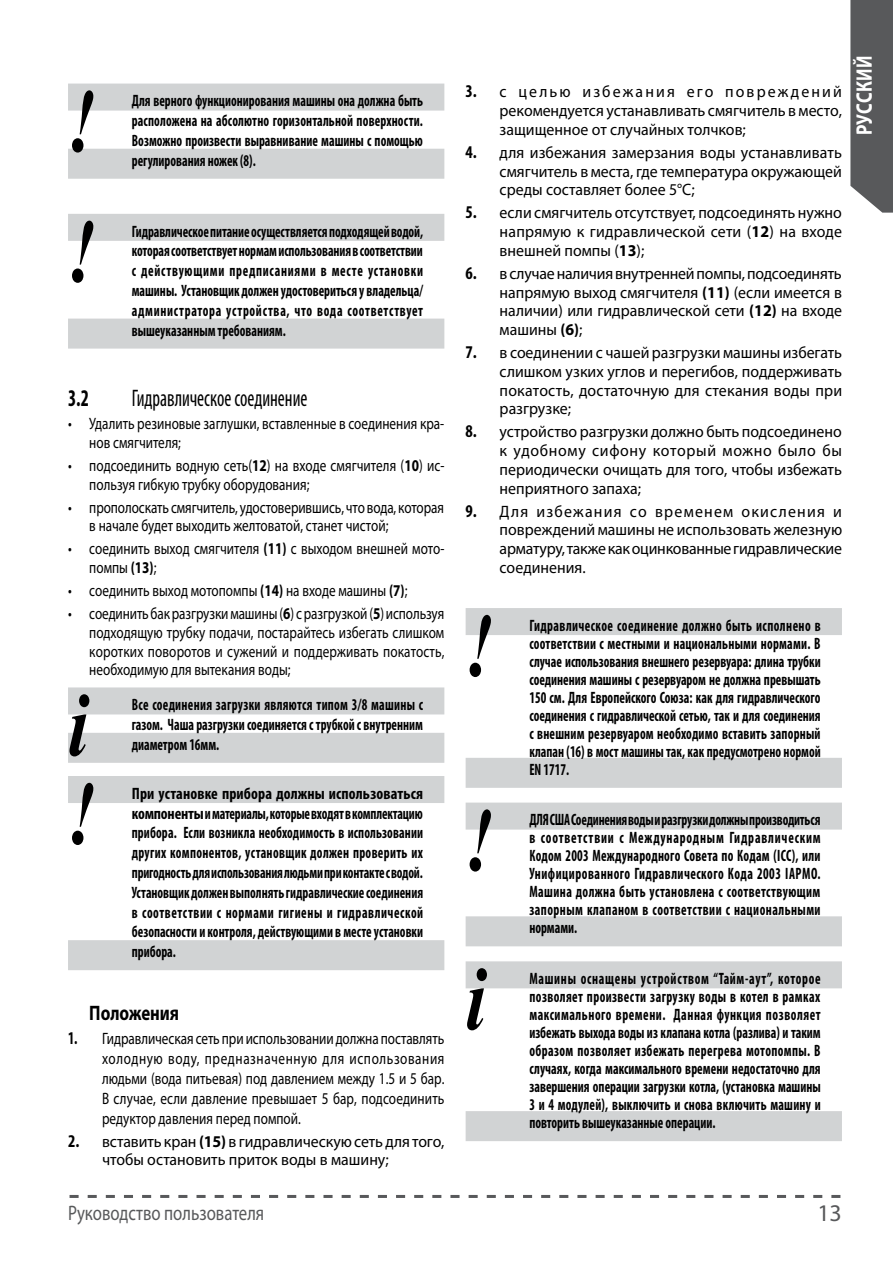
<style>
.page{position:relative;width:893px;height:1263px;background:#fff}
.page>*{position:absolute;margin:0;border:0;box-sizing:border-box;transform-origin:0 0}
.t1{font:italic 700 90px "Times New Roman";color:#000;scale:.8 1}
.t2{font:condensed 24px "Myriad Pro";color:#000;scale:.8 1}
.t3{font:700 condensed 24px "Myriad Pro";color:#000;scale:.8 1}
.t4{font:24px "Myriad Pro";color:#58595b}
.t5{font:700 22.5px "Myriad Pro";letter-spacing:.015em;color:#fff;scale:.8 1}
.t6{font:21px "Myriad Pro";color:#58595b;scale:.8 1}
.t7{font:700 21px "Myriad Pro";color:#000;scale:.8 1}
.t8{font:700 condensed 16.5px/18px "Myriad Pro";color:#000;text-align:justify;scale:.8 1}
.t9{font:16.5px/18.8px "Myriad Pro";color:#000;text-align:justify;scale:.96 1}
.t10{font:16.5px/18.8px "Myriad Pro";color:#000;scale:.8 1}
.t11{font:700 condensed 16.5px/19.8px "Myriad Pro";color:#000;text-align:justify;scale:.96 1}
.s1{font-weight:700}
.s2{font-weight:700;font-stretch:condensed;font-size:18px}
</style>
<div class="page">
<svg style="left:70px;top:1195px;width:770px;height:3px"></svg>
<svg style="left:850px;top:0;width:43px;height:213px;background:#616264"></svg>
<div style="left:68px;top:84px;width:376px;height:27px;background:#d1d3d4"></div>
<div style="left:68px;top:149px;width:376px;height:30px;background:#d1d3d4"></div>
<div style="left:68px;top:214px;width:376px;height:27px;background:#d1d3d4"></div>
<div style="left:68px;top:319px;width:376px;height:30px;background:#d1d3d4"></div>
<div style="left:466px;top:608px;width:376px;height:27px;background:#d1d3d4"></div>
<div style="left:466px;top:758px;width:376px;height:30px;background:#d1d3d4"></div>
<div style="left:466px;top:802px;width:376px;height:27px;background:#d1d3d4"></div>
<div style="left:466px;top:916px;width:376px;height:30px;background:#d1d3d4"></div>
<div style="left:68px;top:776px;width:376px;height:27px;background:#d1d3d4"></div>
<div style="left:68px;top:940px;width:376px;height:30px;background:#d1d3d4"></div>
<div style="left:466px;top:961px;width:376px;height:27px;background:#d1d3d4"></div>
<div style="left:466px;top:1111px;width:376px;height:30px;background:#d1d3d4"></div>
<div style="left:68px;top:687px;width:376px;height:27px;background:#d1d3d4"></div>
<div style="left:68px;top:733px;width:376px;height:30px;background:#d1d3d4"></div>
<h1 class="t1" style="left:68px;top:58px;width:37px">!</h1>
<p class="t8" style="left:132px;top:91px;width:366px;line-height:19.8px">Для верного функционирования машины она должна быть расположена на абсолютно горизонтальной поверхности.<br>Возможно произвести выравнивание машины с помощью регулирования ножек (8).</p>
<h1 class="t1" style="left:68px;top:189px;width:37px">!</h1>
<p class="t8" style="left:132px;top:221px;width:366px;line-height:19.8px">Гидравлическое питание осуществляется подходящей водой, которая соответствует нормам использования в соответствии с действующими предписаниями в месте установки машины. Установщик должен удостовериться у владельца/ администратора устройства, что вода соответствует вышеуказанным требованиям.</p>
<h2 class="t3" style="left:68px;top:383px;width:28px">3.2</h2>
<h2 class="t2" style="left:132px;top:384px;width:221px">Гидравлическое соединение</h2>
<p class="t10" style="left:89px;top:414px;width:445px;text-indent:-21px">• Удалить резиновые заглушки, вставленные в соединения кра&shy;нов смягчителя;</p>
<p class="t10" style="left:89px;top:456px;width:446px;text-indent:-21px">• подсоединить водную сеть(<span class="s1">12</span>) на входе смягчителя (<span class="s1">10</span>) ис&shy;пользуя гибкую трубку оборудования;</p>
<p class="t10" style="left:89px;top:497px;width:445px;text-indent:-21px">• прополоскать смягчитель, удостоверившись, что вода, которая в начале будет выходить желтоватой, станет чистой;</p>
<p class="t10" style="left:89px;top:539px;width:445px;text-indent:-21px">• соединить выход смягчителя <span class="s1">(11)</span> с выходом внешней мото&shy;помпы <span class="s1">(13)</span>;</p>
<p class="t10" style="left:68px;top:581px;width:426px">• соединить выход мотопомпы <span class="s1">(14)</span> на входе машины <span class="s1">(7)</span>;</p>
<p class="t10" style="left:89px;top:604px;width:446px;text-align:justify;text-indent:-21px">• соединить бак разгрузки машины (<span class="s1">6</span>) с разгрузкой (<span class="s1">5</span>) используя подходящую трубку подачи, постарайтесь избегать слишком коротких поворотов и сужений и поддерживать покатость, необходимую для вытекания воды;</p>
<h1 class="t1" style="left:68px;top:662px;width:27px">i</h1>
<p class="t8" style="left:132px;top:694px;width:366px;line-height:19.8px">Все соединения загрузки являются типом 3/8 машины с газом. Чаша разгрузки соединяется с трубкой с внутренним диаметром 16мм.</p>
<h1 class="t1" style="left:68px;top:751px;width:37px">!</h1>
<p class="t11" style="left:132px;top:783px;width:305px">При установке прибора должны использоваться компоненты и материалы, которые входят в комплектацию прибора. Если возникла необходимость в использовании других компонентов, установщик должен проверить их пригодность для использования людьми при контакте с водой.<br>Установщик должен выполнять гидравлические соединения в соответствии с нормами гигиены и гидравлической безопасности и контроля, действующими в месте установки прибора.</p>
<p class="t7" style="left:89px;top:1000px;width:114px">Положения</p>
<p class="t10" style="left:102px;top:1029px;width:430px;line-height:19.8px;text-align:justify;text-indent:-34px"><span class="s2">1.</span> Гидравлическая сеть при использовании должна поставлять холодную воду, предназначенную для использования людьми (вода питьевая) под давлением между 1.5 и 5 бар.<br>В случае, если давление превышает 5 бар, подсоединить редуктор давления перед помпой.</p>
<p class="t9" style="left:102px;top:1131px;width:358px;text-indent:-34px"><span class="s2">2.</span> вставить кран <span class="s1">(15)</span> в гидравлическую сеть для того, чтобы остановить приток воды в машину;</p>
<p class="t9" style="left:500px;top:82px;width:358px;text-indent:-34px"><span class="s2">3.</span> с целью избежания его повреждений рекомендуется устанавливать смягчитель в место, защищенное от случайных толчков;</p>
<p class="t9" style="left:500px;top:143px;width:358px;text-indent:-34px"><span class="s2">4.</span> для избежания замерзания воды устанавливать смягчитель в места, где температура окружающей среды составляет более 5°C;</p>
<p class="t9" style="left:500px;top:203px;width:358px;text-indent:-34px"><span class="s2">5.</span> если смягчитель отсутствует, подсоединять нужно напрямую к гидравлической сети (<span class="s1">12</span>) на входе внешней помпы (<span class="s1">13</span>);</p>
<p class="t9" style="left:500px;top:264px;width:358px;text-indent:-34px"><span class="s2">6.</span> в случае наличия внутренней помпы, подсоединять напрямую выход смягчителя <span class="s1">(11)</span> (если имеется в наличии) или гидравлической сети <span class="s1">(12)</span> на входе машины <span class="s1">(6)</span>;</p>
<p class="t9" style="left:500px;top:343px;width:358px;text-indent:-34px"><span class="s2">7.</span> в соединении с чашей разгрузки машины избегать слишком узких углов и перегибов, поддерживать покатость, достаточную для стекания воды при разгрузке;</p>
<p class="t9" style="left:500px;top:422px;width:358px;text-indent:-34px"><span class="s2">8.</span> устройство разгрузки должно быть подсоединено к удобному сифону который можно было бы периодически очищать для того, чтобы избежать неприятного запаха;</p>
<p class="t9" style="left:500px;top:502px;width:358px;text-indent:-34px"><span class="s2">9.</span> Для избежания со временем окисления и повреждений машины не использовать железную арматуру, также как оцинкованные гидравлические соединения.</p>
<h3 class="t5" style="left:849px;top:135px;width:101px;rotate:-90deg">Русский</h3>
<h1 class="t1" style="left:466px;top:583px;width:37px">!</h1>
<p class="t8" style="left:529px;top:616px;width:366px">Гидравлическое соединение должно быть исполнено в соответствии с местными и национальными нормами. В случае использования внешнего резервуара: длина трубки соединения машины с резервуаром не должна превышать 150 см. Для Европейского Союза: как для гидравлического соединения с гидравлической сетью, так и для соединения с внешним резервуаром необходимо вставить запорный клапан (16) в мост машины так, как предусмотрено нормой EN 1717.</p>
<h1 class="t1" style="left:466px;top:777px;width:37px">!</h1>
<p class="t8" style="left:529px;top:810px;width:366px">ДЛЯ США Соединения воды и разгрузки должны производиться в соответствии с Международным Гидравлическим Кодом 2003 Международного Совета по Кодам (ICC), или Унифицированного Гидравлического Кода 2003 IAPMO.<br>Машина должна быть установлена с соответствующим запорным клапаном в соответствии с национальными нормами.</p>
<h1 class="t1" style="left:466px;top:936px;width:27px">i</h1>
<p class="t8" style="left:529px;top:969px;width:366px">Машины оснащены устройством “Тайм-аут”, которое позволяет произвести загрузку воды в котел в рамках максимального времени. Данная функция позволяет избежать выхода воды из клапана котла (разлива) и таким образом позволяет избежать перегрева мотопомпы. В случаях, когда максимального времени недостаточно для завершения операции загрузки котла, (установка машины 3 и 4 модулей), выключить и снова включить машину и повторить вышеуказанные операции.</p>
<p class="t6" style="left:68px;top:1200px;width:247px">Руководство пользователя</p>
<h2 class="t4" style="left:817px;top:1198px;width:26px">13</h2>
</div>
